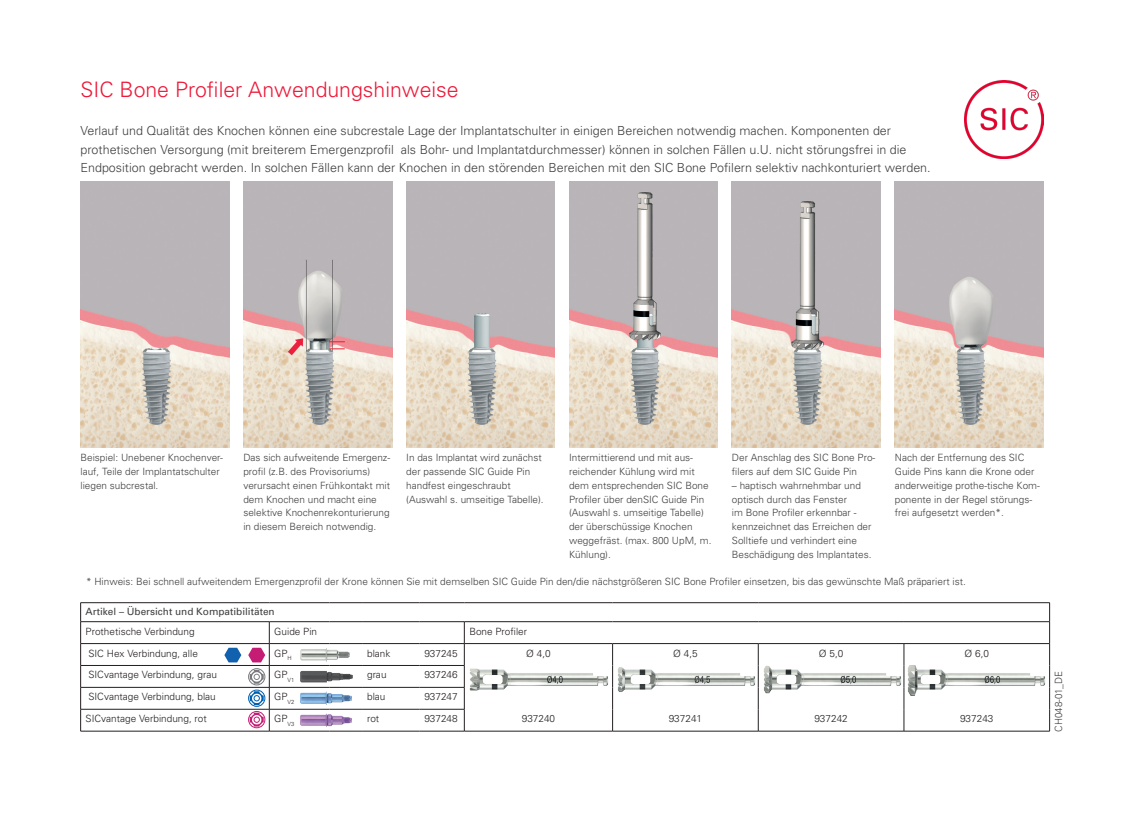
<style>
.page{position:relative;width:1124px;height:815px;background:#fff}
.page>*{position:absolute;margin:0;border:0;box-sizing:border-box;transform-origin:0 0}
.t1{font:300 21.25px "Univers";color:#ed1a3a}
.t2{font:300 12.5px/18.8px "Univers";color:#3e3e3f}
.t3{font:300 10px/13.8px "Univers";color:#3e3e3f}
.t4{font:300 10px "Univers";color:#231f20}
.t5{font:10px "Univers";color:#3e3e3f}
</style>
<div class="page">
<img style="left:964px;top:81px;width:78px;height:78px">
<img style="left:80px;top:182px;width:149px;height:265px">
<img style="left:243px;top:182px;width:149px;height:265px">
<img style="left:406px;top:182px;width:149px;height:265px">
<img style="left:569px;top:182px;width:148px;height:265px">
<img style="left:731px;top:182px;width:149px;height:265px">
<img style="left:894px;top:182px;width:149px;height:265px">
<hr style="left:80px;top:602px;width:189px;height:1px;background:#231f20">
<hr style="left:269px;top:602px;width:60px;height:1px;background:#231f20">
<hr style="left:329px;top:602px;width:33px;height:1px;background:#231f20">
<hr style="left:362px;top:602px;width:57px;height:1px;background:#231f20">
<hr style="left:419px;top:602px;width:45px;height:1px;background:#231f20">
<hr style="left:464px;top:602px;width:148px;height:1px;background:#231f20">
<hr style="left:612px;top:602px;width:146px;height:1px;background:#231f20">
<hr style="left:758px;top:602px;width:145px;height:1px;background:#231f20">
<hr style="left:903px;top:602px;width:146px;height:1px;background:#231f20">
<hr style="left:80px;top:621px;width:189px;height:1px;background:#231f20">
<hr style="left:269px;top:621px;width:60px;height:1px;background:#231f20">
<hr style="left:329px;top:621px;width:33px;height:1px;background:#231f20">
<hr style="left:362px;top:621px;width:57px;height:1px;background:#231f20">
<hr style="left:419px;top:621px;width:45px;height:1px;background:#231f20">
<hr style="left:464px;top:621px;width:148px;height:1px;background:#231f20">
<hr style="left:612px;top:621px;width:146px;height:1px;background:#231f20">
<hr style="left:758px;top:621px;width:145px;height:1px;background:#231f20">
<hr style="left:903px;top:621px;width:146px;height:1px;background:#231f20">
<hr style="left:80px;top:643px;width:189px;height:1px;background:#231f20">
<hr style="left:269px;top:643px;width:60px;height:1px;background:#231f20">
<hr style="left:329px;top:643px;width:33px;height:1px;background:#231f20">
<hr style="left:362px;top:643px;width:57px;height:1px;background:#231f20">
<hr style="left:419px;top:643px;width:45px;height:1px;background:#231f20">
<hr style="left:464px;top:643px;width:148px;height:1px;background:#231f20">
<hr style="left:612px;top:643px;width:146px;height:1px;background:#231f20">
<hr style="left:758px;top:643px;width:145px;height:1px;background:#231f20">
<hr style="left:903px;top:643px;width:146px;height:1px;background:#231f20">
<hr style="left:80px;top:665px;width:189px;height:1px;background:#231f20">
<hr style="left:269px;top:665px;width:60px;height:1px;background:#231f20">
<hr style="left:329px;top:665px;width:33px;height:1px;background:#231f20">
<hr style="left:362px;top:665px;width:57px;height:1px;background:#231f20">
<hr style="left:419px;top:665px;width:45px;height:1px;background:#231f20">
<hr style="left:80px;top:687px;width:189px;height:1px;background:#231f20">
<hr style="left:269px;top:687px;width:60px;height:1px;background:#231f20">
<hr style="left:329px;top:687px;width:33px;height:1px;background:#231f20">
<hr style="left:362px;top:687px;width:57px;height:1px;background:#231f20">
<hr style="left:419px;top:687px;width:45px;height:1px;background:#231f20">
<hr style="left:80px;top:709px;width:189px;height:1px;background:#231f20">
<svg style="left:80px;top:603px;width:1px;height:128px"></svg>
<hr style="left:269px;top:709px;width:60px;height:1px;background:#231f20">
<hr style="left:329px;top:709px;width:33px;height:1px;background:#231f20">
<hr style="left:362px;top:709px;width:57px;height:1px;background:#231f20">
<hr style="left:419px;top:709px;width:45px;height:1px;background:#231f20">
<svg style="left:464px;top:622px;width:1px;height:109px"></svg>
<svg style="left:612px;top:644px;width:1px;height:87px"></svg>
<svg style="left:758px;top:644px;width:1px;height:87px"></svg>
<svg style="left:903px;top:644px;width:1px;height:87px"></svg>
<svg style="left:1049px;top:603px;width:1px;height:128px"></svg>
<hr style="left:80px;top:731px;width:189px;height:1px;background:#231f20">
<hr style="left:269px;top:731px;width:60px;height:1px;background:#231f20">
<hr style="left:329px;top:731px;width:33px;height:1px;background:#231f20">
<hr style="left:362px;top:731px;width:57px;height:1px;background:#231f20">
<hr style="left:419px;top:731px;width:45px;height:1px;background:#231f20">
<hr style="left:464px;top:731px;width:148px;height:1px;background:#231f20">
<hr style="left:612px;top:731px;width:146px;height:1px;background:#231f20">
<hr style="left:758px;top:731px;width:145px;height:1px;background:#231f20">
<hr style="left:903px;top:731px;width:146px;height:1px;background:#231f20">
<svg style="left:224px;top:648px;width:17px;height:14px"></svg>
<svg style="left:248px;top:622px;width:22px;height:109px"></svg>
<div style="left:248px;top:711px;width:17px;height:17px;border:1px solid #c51c74;border-radius:50%"></div>
<img style="left:469px;top:668px;width:139px;height:23px">
<img style="left:613px;top:665px;width:142px;height:30px">
<img style="left:763px;top:665px;width:282px;height:30px">
<img style="left:297px;top:671px;width:61px;height:61px">
<img style="left:295px;top:644px;width:60px;height:22px">
<p class="t1" style="left:80px;top:77px;width:379px">SIC Bone Profiler Anwendungshinweise</p>
<p class="t2" style="left:80px;top:121px;width:851px">Verlauf und Qualität des Knochen können eine subcrestale Lage der Implantatschulter in einigen Bereichen notwendig machen. Komponenten der prothetischen Versorgung (mit breiterem Emergenzprofil als Bohr- und Implantatdurchmesser) können in solchen Fällen u.U. nicht störungsfrei in die<br>Endposition gebracht werden. In solchen Fällen kann der Knochen in den störenden Bereichen mit den SIC Bone Pofilern selektiv nachkonturiert werden.</p>
<p class="t3" style="left:80px;top:451px;width:144px">Beispiel: Unebener Knochenver&shy;lauf, Teile der Implantatschulter liegen subcrestal.</p>
<p class="t3" style="left:243px;top:451px;width:148px">Das sich aufweitende Emergenz&shy;profil (z.B. des Provisoriums) verursacht einen Frühkontakt mit dem Knochen und macht eine selektive Knochenrekonturierung in diesem Bereich notwendig.</p>
<p class="t3" style="left:406px;top:451px;width:139px">In das Implantat wird zunächst der passende SIC Guide Pin handfest eingeschraubt (Auswahl s. umseitige Tabelle).</p>
<p class="t3" style="left:569px;top:451px;width:144px">Intermittierend und mit aus&shy;reichender Kühlung wird mit dem entsprechenden SIC Bone<br>Profiler über denSIC Guide Pin (Auswahl s. umseitige Tabelle) der überschüssige Knochen weggefräst. (max. 800 UpM, m.<br>Kühlung).</p>
<p class="t3" style="left:731px;top:451px;width:145px">Der Anschlag des SIC Bone Pro&shy;filers auf dem SIC Guide Pin</p>
<p class="t3" style="left:731px;top:479px;width:141px">– haptisch wahrnehmbar und optisch durch das Fenster<br>im Bone Profiler erkennbar - kennzeichnet das Erreichen der<br>Solltiefe und verhindert eine<br>Beschädigung des Implantates.</p>
<p class="t3" style="left:894px;top:451px;width:147px">Nach der Entfernung des SIC<br>Guide Pins kann die Krone oder anderweitige prothe-tische Kom&shy;ponente in der Regel störungs&shy;frei aufgesetzt werden*.</p>
<p class="t3" style="left:86px;top:574px;width:881px">* Hinweis: Bei schnell aufweitendem Emergenzprofil der Krone können Sie mit demselben SIC Guide Pin den/die nächstgrößeren SIC Bone Profiler einsetzen, bis das gewünschte Maß präpariert ist.</p>
<p class="t5" style="left:86px;top:606px;width:190px">Artikel – Übersicht und Kompatibilitäten</p>
<p class="t4" style="left:86px;top:625px;width:110px">Prothetische Verbindung</p>
<p class="t4" style="left:274px;top:625px;width:44px">Guide Pin</p>
<p class="t4" style="left:469px;top:625px;width:59px">Bone Profiler</p>
<p class="t4" style="left:88px;top:647px;width:111px">SIC Hex Verbindung, alle</p>
<p class="t4" style="left:274px;top:647px;width:19px">GP<sub>H</sub></p>
<p class="t4" style="left:367px;top:647px;width:25px">blank</p>
<p class="t4" style="left:424px;top:647px;width:35px">937245</p>
<p class="t4" style="left:526px;top:647px;width:26px">Ø 4,0</p>
<p class="t4" style="left:673px;top:647px;width:26px">Ø 4,5</p>
<p class="t4" style="left:818px;top:647px;width:26px">Ø 5,0</p>
<p class="t4" style="left:964px;top:647px;width:26px">Ø 6,0</p>
<p class="t4" style="left:88px;top:669px;width:130px">SICvantage Verbindung, grau</p>
<p class="t4" style="left:274px;top:669px;width:22px">GP<sub>V1</sub></p>
<p class="t4" style="left:367px;top:669px;width:21px">grau</p>
<p class="t4" style="left:424px;top:669px;width:35px">937246</p>
<p class="t4" style="left:88px;top:691px;width:129px">SICvantage Verbindung, blau</p>
<p class="t4" style="left:274px;top:691px;width:22px">GP<sub>V2</sub></p>
<p class="t4" style="left:367px;top:691px;width:20px">blau</p>
<p class="t4" style="left:424px;top:691px;width:35px">937247</p>
<p class="t4" style="left:86px;top:713px;width:123px">SICvantage Verbindung, rot</p>
<p class="t4" style="left:274px;top:713px;width:22px">GP<sub>V3</sub></p>
<p class="t4" style="left:367px;top:713px;width:14px">rot</p>
<p class="t4" style="left:424px;top:713px;width:35px">937248</p>
<p class="t4" style="left:521px;top:713px;width:35px">937240</p>
<p class="t4" style="left:668px;top:713px;width:35px">937241</p>
<p class="t4" style="left:814px;top:713px;width:35px">937242</p>
<p class="t4" style="left:959px;top:713px;width:35px">937243</p>
<p class="t3" style="left:1051px;top:732px;width:62px;rotate:-90deg">CH048-01_DE</p>
</div>
